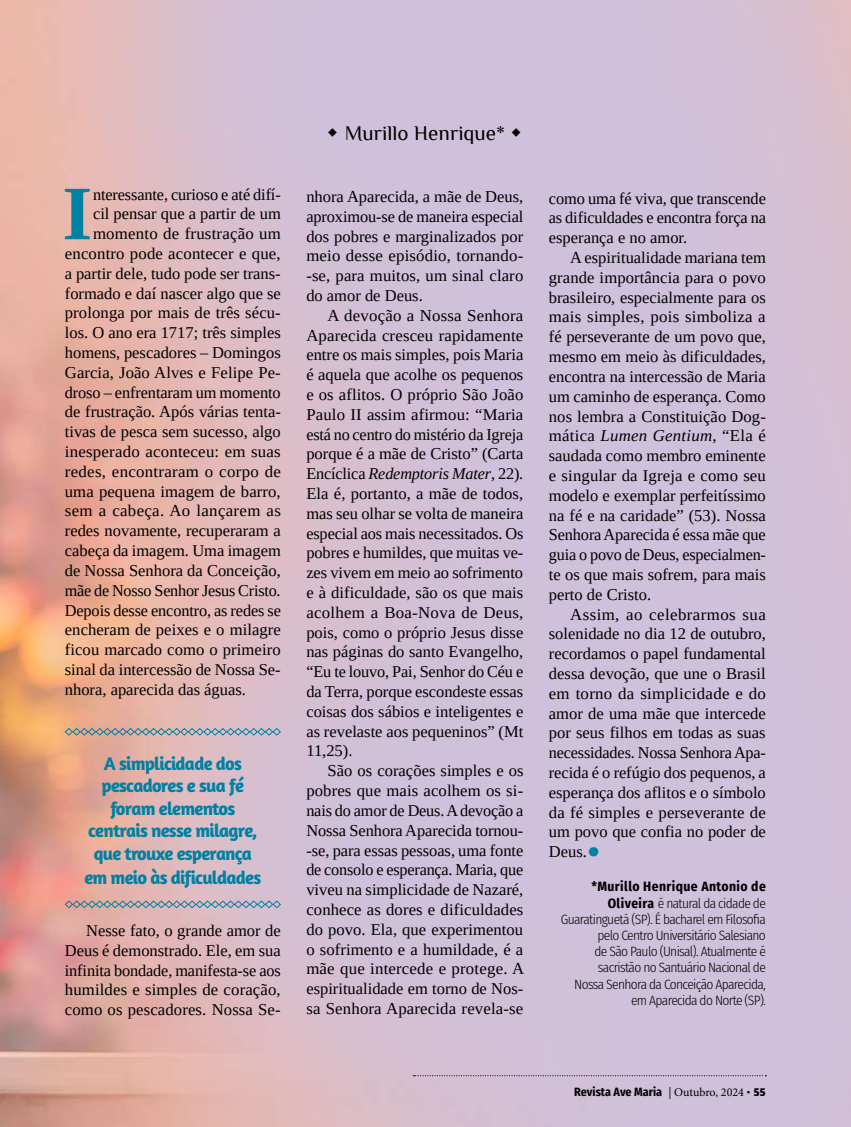
<style>
.page{position:relative;width:851px;height:1127px;background:#fff}
.page>*{position:absolute;margin:0;border:0;box-sizing:border-box;transform-origin:0 0}
.t1{font:700 76.95px "Tinos";color:#0081a1}
.t2{font:39.3px "Tinos";color:#0081a1}
.t3{font:21px "Philosopher";color:#000}
.t4{font:700 18.75px/22.8px "Amaranth";letter-spacing:-.04em;color:#0081a1;text-align:center}
.t5{font:16.5px/19.8px "Tinos";color:#000;text-align:justify}
.t6{font:16.5px "Tinos";letter-spacing:.02em;color:#000}
.t7{font:300 13.5px/16.2px "Fira Sans Condensed";letter-spacing:-.05em;color:#000;text-align:right}
.t8{font:700 12px "Fira Sans Condensed";color:#000}
.s1{font-style:italic}
.s2{font-weight:700}
.s3{font-family:"Minion Pro";font-weight:400}
.s4{font-family:"Amaranth"}
</style>
<div class="page">
<img style="left:0;top:0;width:850px;height:1127px">
<svg style="left:64px;top:727px;width:217px;height:9px;background:#a2a6ab"></svg>
<svg style="left:64px;top:900px;width:217px;height:8px;background:#9aa5b0"></svg>
<svg style="left:413px;top:1075px;width:353px;height:1px"></svg>
<svg style="left:328px;top:128px;width:9px;height:9px"></svg>
<svg style="left:512px;top:128px;width:8px;height:9px"></svg>
<h1 class="t1" style="left:62px;top:162px;width:31px">I</h1>
<p class="t5" style="left:93px;top:184px;width:189px">nteressante, curioso e até difí-</p>
<p class="t5" style="left:93px;top:204px;width:189px">cil pensar que a partir de um</p>
<p class="t5" style="left:93px;top:224px;width:189px">momento de frustração um</p>
<p class="t5" style="left:65px;top:243px;width:217px">encontro pode acontecer e que,</p>
<p class="t5" style="left:65px;top:263px;width:217px">a partir dele, tudo pode ser trans-</p>
<p class="t5" style="left:65px;top:283px;width:217px">formado e daí nascer algo que se</p>
<p class="t5" style="left:65px;top:303px;width:217px">prolonga por mais de três sécu-</p>
<p class="t5" style="left:65px;top:323px;width:217px">los. O ano era 1717; três simples</p>
<p class="t5" style="left:65px;top:342px;width:217px">homens, pescadores – Domingos</p>
<p class="t5" style="left:65px;top:362px;width:217px">Garcia, João Alves e Felipe Pe-</p>
<p class="t5" style="left:65px;top:382px;width:217px">droso – enfrentaram um momento</p>
<p class="t5" style="left:65px;top:402px;width:217px">de frustração. Após várias tenta-</p>
<p class="t5" style="left:65px;top:422px;width:217px">tivas de pesca sem sucesso, algo</p>
<p class="t5" style="left:65px;top:441px;width:217px">inesperado aconteceu: em suas</p>
<p class="t5" style="left:65px;top:461px;width:217px">redes, encontraram o corpo de</p>
<p class="t5" style="left:65px;top:481px;width:217px">uma pequena imagem de barro,</p>
<p class="t6" style="left:65px;top:500px;width:217px">sem a cabeça. Ao lançarem as</p>
<p class="t5" style="left:65px;top:521px;width:217px">redes novamente, recuperaram a</p>
<p class="t5" style="left:65px;top:540px;width:217px">cabeça da imagem. Uma imagem</p>
<p class="t5" style="left:65px;top:560px;width:217px">de Nossa Senhora da Conceição,</p>
<p class="t5" style="left:65px;top:580px;width:217px">mãe de Nosso Senhor Jesus Cristo.</p>
<p class="t5" style="left:65px;top:600px;width:217px">Depois desse encontro, as redes se</p>
<p class="t5" style="left:65px;top:620px;width:217px">encheram de peixes e o milagre</p>
<p class="t5" style="left:65px;top:639px;width:217px">ficou marcado como o primeiro</p>
<p class="t5" style="left:65px;top:659px;width:217px">sinal da intercessão de Nossa Se-</p>
<p class="t5" style="left:65px;top:679px;width:182px">nhora, aparecida das águas.</p>
<p class="t4" style="left:84px;top:751px;width:178px">A simplicidade dos pescadores e sua fé foram elementos centrais nesse milagre, que trouxe esperança em meio às dificuldades</p>
<p class="t5" style="left:65px;top:920px;width:217px;text-indent:21px">Nesse fato, o grande amor de Deus é demonstrado. Ele, em sua infinita bondade, manifesta-se aos humildes e simples de coração, como os pescadores. Nossa Se-</p>
<p class="t3" style="left:344px;top:122px;width:162px">Murillo Henrique*</p>
<p class="t5" style="left:306px;top:186px;width:218px">nhora Aparecida, a mãe de Deus, aproximou-se de maneira especial dos pobres e marginalizados por meio desse episódio, tornando--se, para muitos, um sinal claro do amor de Deus.</p>
<p class="t5" style="left:306px;top:305px;width:218px;text-indent:21px">A devoção a Nossa Senhora Aparecida cresceu rapidamente entre os mais simples, pois Maria é aquela que acolhe os pequenos e os aflitos. O próprio São João Paulo II assim afirmou: “Maria está no centro do mistério da Igreja porque é a mãe de Cristo” (Carta Encíclica <span class="s1">Redemptoris Mater</span>, 22).<br>Ela é, portanto, a mãe de todos, mas seu olhar se volta de maneira especial aos mais necessitados. Os pobres e humildes, que muitas ve&shy;zes vivem em meio ao sofrimento e à dificuldade, são os que mais acolhem a Boa-Nova de Deus, pois, como o próprio Jesus disse nas páginas do santo Evangelho, “Eu te louvo, Pai, Senhor do Céu e da Terra, porque escondeste essas coisas dos sábios e inteligentes e as revelaste aos pequeninos” (Mt 11,25).</p>
<p class="t5" style="left:306px;top:761px;width:219px;text-indent:21px">São os corações simples e os pobres que mais acolhem os si&shy;nais do amor de Deus. A devoção a Nossa Senhora Aparecida tornou--se, para essas pessoas, uma fonte de consolo e esperança. Maria, que viveu na simplicidade de Nazaré, conhece as dores e dificuldades do povo. Ela, que experimentou o sofrimento e a humildade, é a mãe que intercede e protege. A espiritualidade em torno de Nos&shy;sa Senhora Aparecida revela-se</p>
<p class="t5" style="left:549px;top:188px;width:218px">como uma fé viva, que transcende as dificuldades e encontra força na esperança e no amor.</p>
<p class="t5" style="left:549px;top:248px;width:218px;text-indent:21px">A espiritualidade mariana tem grande importância para o povo brasileiro, especialmente para os mais simples, pois simboliza a fé perseverante de um povo que, mesmo em meio às dificuldades, encontra na intercessão de Maria um caminho de esperança. Como nos lembra a Constituição Dog&shy;mática <span class="s1">Lumen Gentium</span>, “Ela é saudada como membro eminente e singular da Igreja e como seu modelo e exemplar perfeitíssimo na fé e na caridade” (53). Nossa Senhora Aparecida é essa mãe que guia o povo de Deus, especialmen&shy;te os que mais sofrem, para mais perto de Cristo.</p>
<p class="t5" style="left:549px;top:604px;width:218px;text-indent:21px">Assim, ao celebrarmos sua solenidade no dia 12 de outubro, recordamos o papel fundamental dessa devoção, que une o Brasil em torno da simplicidade e do amor de uma mãe que intercede por seus filhos em todas as suas necessidades. Nossa Senhora Apa&shy;recida é o refúgio dos pequenos, a esperança dos aflitos e o símbolo da fé simples e perseverante de um povo que confia no poder de Deus.</p>
<h2 class="t2" style="left:587px;top:826px;width:15px">•</h2>
<p class="t7" style="left:560px;top:878px;width:206px"><span class="s2">*Murillo Henrique Antonio de Oliveira</span> é natural da cidade de Guaratinguetá (SP). É bacharel em Filosofia pelo Centro Universitário Salesiano<br>de São Paulo (Unisal). Atualmente é sacristão no Santuário Nacional de<br>Nossa Senhora da Conceição Aparecida, em Aparecida do Norte (SP).</p>
<p class="t8" style="left:574px;top:1082px;width:193px">Revista Ave Maria <span class="s3">| Outubro, 2024</span> <span class="s4">• 55</span></p>
</div>
